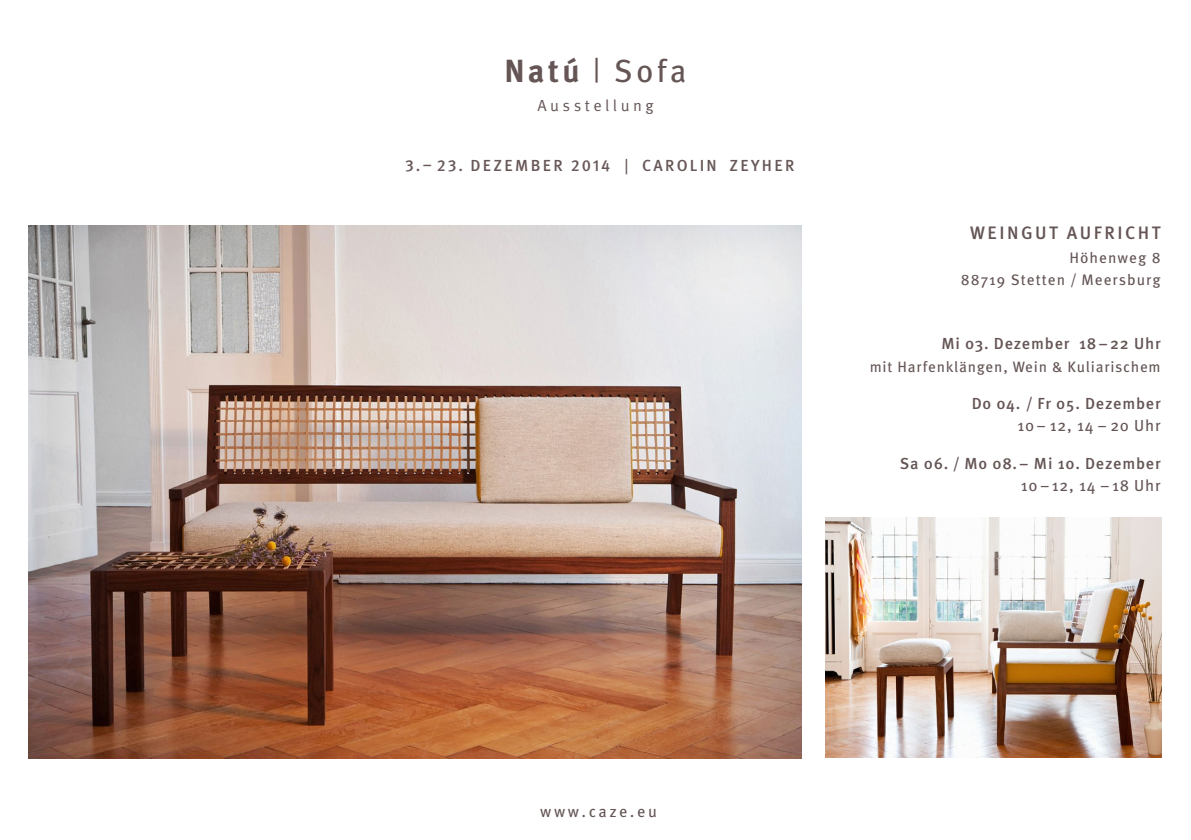
<style>
.page{position:relative;width:1191px;height:840px;background:#fff}
.page>*{position:absolute;margin:0;border:0;box-sizing:border-box;transform-origin:0 0}
.t1{font:700 32px "Meta Pro";color:#655555}
.t2{font:500 18px "Meta Pro";letter-spacing:.14em;color:#655555}
.t3{font:500 16px "Meta Pro";letter-spacing:.05em;color:#655555}
.t4{font:500 16px "Meta Pro";letter-spacing:.15em;color:#685858}
.t5{font:16px "Meta Pro";letter-spacing:.05em;color:#655555}
.t6{font:16px "Meta Pro";letter-spacing:.16em;color:#655555}
.t7{font:16px "Meta Pro";letter-spacing:.215em;color:#655555}
.t8{font:15.2px/22px "Meta Pro";letter-spacing:.07em;color:#655555;text-align:right}
.t9{font:15px "Meta Pro";letter-spacing:.055em;color:#655555}
.s1{font-family:"Meta Plus";font-weight:400}
.s2{font-weight:400}
</style>
<div class="page">
<img style="left:28px;top:225px;width:773px;height:532px">
<img style="left:825px;top:517px;width:336px;height:240px">
<h1 class="t1" style="left:504px;top:51px;width:184px">Natú <span class="s1">|</span> <span class="s2">Sofa</span></h1>
<p class="t7" style="left:537px;top:95px;width:118px">Ausstellung</p>
<p class="t4" style="left:405px;top:155px;width:391px">3.– 23. Dezember 2014 <span class="s2">|</span> Carolin Zeyher</p>
<p class="t2" style="left:970px;top:221px;width:192px">Weingut Aufricht</p>
<p class="t8" style="left:961px;top:247px;width:201px">Höhenweg 8<br>88719 Stetten / Meersburg</p>
<p class="t3" style="left:941px;top:333px;width:221px">Mi 03. Dezember 18–22 U hr</p>
<p class="t9" style="left:869px;top:357px;width:292px">mit Harfenklängen, Wein &amp; Kuliarischem</p>
<p class="t3" style="left:971px;top:393px;width:191px">Do 04. / Fr 05. Dezember</p>
<p class="t5" style="left:1017px;top:415px;width:145px">10– 12, 14 – 20 Uhr</p>
<p class="t3" style="left:900px;top:453px;width:262px">Sa 06. / Mo 08.– Mi 10. Dezember</p>
<p class="t5" style="left:1020px;top:475px;width:142px">10 –12, 14 –18 Uhr</p>
<p class="t6" style="left:540px;top:800px;width:118px">www.caze.eu</p>
</div>
